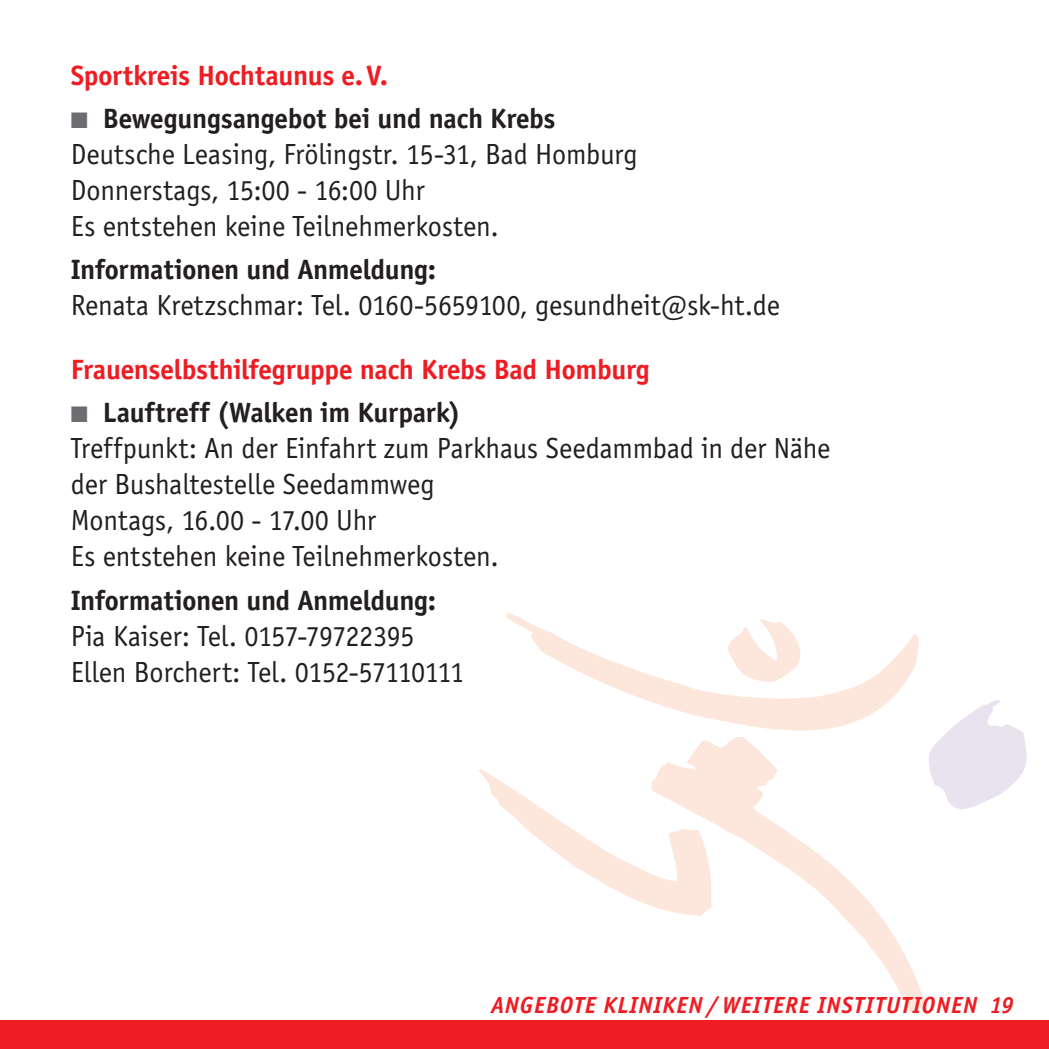
<style>
.page{position:relative;width:1049px;height:1049px;background:#fff}
.page>*{position:absolute;margin:0;border:0;box-sizing:border-box;transform-origin:0 0}
.t1{font:30px/36px "Sportiv";letter-spacing:-.005em;color:#231f20}
.t2{font:700 30px "Sportiv";letter-spacing:-.005em;color:#ee1d23}
.t3{font:700 30px "Sportiv";letter-spacing:-.005em;color:#231f20}
.t4{font:italic 700 25px "Sportiv";letter-spacing:.035em;color:#ee1d23}
.s1{color:#6c6d70}
.s2{font-weight:700}
</style>
<div class="page">
<svg style="left:506px;top:613px;width:413px;height:117px"></svg>
<svg style="left:727px;top:619px;width:81px;height:63px"></svg>
<svg style="left:929px;top:700px;width:98px;height:109px"></svg>
<svg style="left:660px;top:737px;width:269px;height:279px"></svg>
<svg style="left:478px;top:769px;width:235px;height:147px"></svg>
<div style="left:0;top:1020px;width:1049px;height:29px;background:#ee1d23"></div>
<p class="t2" style="left:71px;top:58px;width:319px">Sportkreis Hochtaunus e. V.</p>
<p class="t1" style="left:71px;top:100px;width:568px"><span class="s1">■</span> <span class="s2">Bewegungsangebot bei und nach Krebs </span>Deutsche Leasing, Frölingstr. 15-31, Bad Homburg Donnerstags, 15:00 - 16:00 Uhr<br>Es entstehen keine Teilnehmerkosten.</p>
<p class="t3" style="left:71px;top:252px;width:367px">Informationen und Anmeldung:</p>
<p class="t1" style="left:71px;top:287px;width:710px">Renata Kretzschmar: Tel. 0160-5659100, gesundheit@sk-ht.de</p>
<p class="t2" style="left:71px;top:352px;width:580px">Frauenselbsthilfegruppe nach Krebs Bad Homburg</p>
<p class="t1" style="left:71px;top:395px;width:761px"><span class="s1">■</span> <span class="s2">Lauftreff (Walken im Kurpark)<br></span>Treffpunkt: An der Einfahrt zum Parkhaus Seedammbad in der Nähe der Bushaltestelle Seedammweg<br>Montags, 16.00 - 17.00 Uhr<br>Es entstehen keine Teilnehmerkosten.</p>
<p class="t3" style="left:71px;top:583px;width:367px">Informationen und Anmeldung:</p>
<p class="t1" style="left:71px;top:618px;width:395px">Pia Kaiser: Tel. 0157-79722395<br>Ellen Borchert: Tel. 0152-57110111</p>
<p class="t4" style="left:491px;top:991px;width:524px">ANGEBOTE KLINIKEN / WEITERE INSTITUTIONEN 19</p>
</div>
